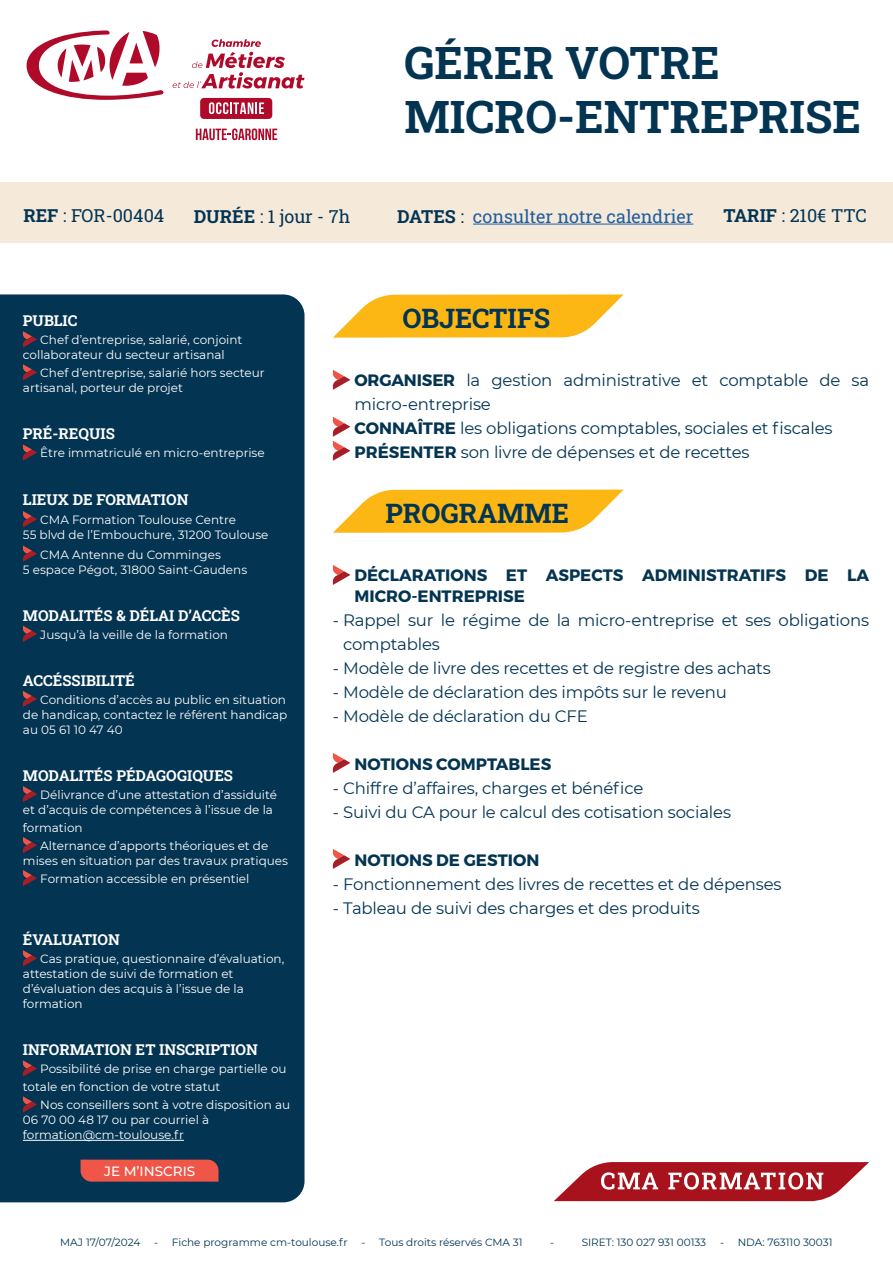
<style>
.page{position:relative;width:893px;height:1263px;background:#fff}
.page>*{position:absolute;margin:0;border:0;box-sizing:border-box;transform-origin:0 0}
.t1{font:700 45px/54px "Roboto Slab";color:#033452}
.t2{font:700 27px "Roboto Slab";color:#033452}
.t3{font:18px "Roboto Slab";color:#033452}
.t4{font:18px "Roboto Slab";color:#215e9e}
.t5{font:16.5px/24px "Montserrat";letter-spacing:-.01em;color:#033452}
.t6{font:700 16.5px/21px "Montserrat";color:#033452}
.t7{font:700 15px "Roboto Slab";color:#fff}
.t8{font:500 13.5px "Montserrat";color:#fff}
.t9{font:12px/15px "Montserrat";color:#fff}
.t10{font:10.5px "Montserrat";color:#033452}
.s1{font-weight:700}
.s2{font-weight:700;color:#033452}
.s3{color:#033452}
</style>
<div class="page">
<div style="left:0;top:183px;width:893px;height:60px;background:#f5e9da"></div>
<hr style="left:473px;top:224px;width:220px;height:1px;background:#215e9e">
<svg style="left:333px;top:294px;width:291px;height:44px"></svg>
<div style="left:0;top:294px;width:305px;height:908px;background:#033452"></div>
<svg style="left:23px;top:331px;width:14px;height:16px"></svg>
<svg style="left:23px;top:364px;width:14px;height:16px"></svg>
<svg style="left:27px;top:30px;width:137px;height:70px"></svg>
<div style="left:200px;top:98px;width:72px;height:21px;background:#b00a2b;border-radius:4px"></div>
<svg style="left:173px;top:39px;width:132px;height:50px"></svg>
<svg style="left:209px;top:102px;width:55px;height:12px"></svg>
<svg style="left:196px;top:128px;width:81px;height:12px"></svg>
<svg style="left:333px;top:370px;width:17px;height:20px"></svg>
<svg style="left:333px;top:417px;width:17px;height:44px"></svg>
<svg style="left:23px;top:786px;width:14px;height:16px"></svg>
<svg style="left:23px;top:837px;width:14px;height:16px"></svg>
<svg style="left:23px;top:870px;width:14px;height:16px"></svg>
<svg style="left:23px;top:444px;width:14px;height:17px"></svg>
<svg style="left:23px;top:950px;width:14px;height:16px"></svg>
<svg style="left:23px;top:691px;width:14px;height:16px"></svg>
<svg style="left:23px;top:626px;width:14px;height:16px"></svg>
<svg style="left:23px;top:511px;width:14px;height:16px"></svg>
<svg style="left:23px;top:545px;width:14px;height:17px"></svg>
<hr style="left:23px;top:1140px;width:161px;height:1px;background:#fff">
<svg style="left:23px;top:1060px;width:14px;height:16px"></svg>
<svg style="left:23px;top:1096px;width:14px;height:16px"></svg>
<div style="left:81px;top:1159px;width:138px;height:22px;background:#f05648"></div>
<svg style="left:333px;top:565px;width:17px;height:20px"></svg>
<svg style="left:333px;top:753px;width:17px;height:20px"></svg>
<svg style="left:333px;top:849px;width:17px;height:20px"></svg>
<svg style="left:333px;top:490px;width:290px;height:43px;background:#fdc239"></svg>
<svg style="left:554px;top:1162px;width:315px;height:39px"></svg>
<h1 class="t1" style="left:404px;top:35px;width:458px">GÉRER VOTRE<br>MICRO-ENTREPRISE</h1>
<h3 class="t3" style="left:23px;top:203px;width:142px"><span class="s1">REF</span> : FOR-00404</h3>
<h3 class="t3" style="left:194px;top:204px;width:158px"><span class="s1">DURÉE</span> : 1 jour - 7h</h3>
<h3 class="t4" style="left:397px;top:204px;width:298px"><span class="s2">DATES</span> <span class="s3">:</span> consulter notre calendrier</h3>
<h3 class="t3" style="left:723px;top:203px;width:145px"><span class="s1">TARIF</span> : 210€ TTC</h3>
<p class="t7" style="left:23px;top:311px;width:56px">PUBLIC</p>
<h2 class="t2" style="left:402px;top:299px;width:149px">OBJECTIFS</h2>
<p class="t9" style="left:23px;top:332px;width:221px;text-indent:17px">Chef d’entreprise, salarié, conjoint collaborateur du secteur artisanal</p>
<p class="t9" style="left:23px;top:365px;width:243px;text-indent:17px">Chef d’entreprise, salarié hors secteur artisanal, porteur de projet</p>
<h3 class="t5" style="left:354px;top:367px;width:516px"><span class="s1">ORGANISER</span> la gestion administrative et comptable de sa micro-entreprise<br><span class="s1">CONNAÎTRE</span> les obligations comptables, sociales et fiscales <span class="s1">PRÉSENTER</span> son livre de dépenses et de recettes</h3>
<p class="t7" style="left:23px;top:424px;width:93px">PRÉ-REQUIS</p>
<p class="t9" style="left:40px;top:445px;width:226px">Être immatriculé en micro-entreprise</p>
<p class="t7" style="left:23px;top:489px;width:167px">LIEUX DE FORMATION</p>
<p class="t9" style="left:23px;top:512px;width:247px;text-indent:17px">CMA Formation Toulouse Centre<br>55 blvd de l’Embouchure, 31200 Toulouse</p>
<p class="t9" style="left:23px;top:546px;width:226px;text-indent:17px">CMA Antenne du Comminges<br>5 espace Pégot, 31800 Saint-Gaudens</p>
<p class="t7" style="left:23px;top:605px;width:218px">MODALITÉS &amp; DÉLAI D’ACCÈS</p>
<p class="t9" style="left:40px;top:627px;width:189px">Jusqu’à la veille de la formation</p>
<p class="t7" style="left:23px;top:670px;width:113px">ACCÉSSIBILITÉ</p>
<p class="t9" style="left:23px;top:692px;width:266px;text-align:justify;text-indent:17px">Conditions d’accès au public en situation de handicap, contactez le référent handicap au 05 61 10 47 40</p>
<p class="t7" style="left:23px;top:765px;width:212px">MODALITÉS PÉDAGOGIQUES</p>
<p class="t9" style="left:23px;top:787px;width:256px;text-indent:17px">Délivrance d’une attestation d’assiduité et d’acquis de compétences à l’issue de la</p>
<p class="t9" style="left:40px;top:818px;width:230px;line-height:18px;text-indent:-17px">formation<br>Alternance d’apports théoriques et de</p>
<p class="t9" style="left:40px;top:851px;width:249px;line-height:18px;text-indent:-17px">mises en situation par des travaux pratiques<br>Formation accessible en présentiel</p>
<p class="t7" style="left:23px;top:929px;width:98px">ÉVALUATION</p>
<p class="t9" style="left:23px;top:951px;width:263px;text-indent:17px">Cas pratique, questionnaire d’évaluation, attestation de suivi de formation et d’évaluation des acquis à l’issue de la formation</p>
<p class="t7" style="left:23px;top:1040px;width:237px">INFORMATION ET INSCRIPTION</p>
<p class="t9" style="left:23px;top:1060px;width:265px;line-height:18px;text-indent:17px">Possibilité de prise en charge partielle ou totale en fonction de votre statut</p>
<p class="t9" style="left:23px;top:1097px;width:269px;text-indent:17px">Nos conseillers sont à votre disposition au<br>06 70 00 48 17 ou par courriel à formation@cm-toulouse.fr</p>
<p class="t8" style="left:104px;top:1162px;width:93px">JE M’INSCRIS</p>
<h2 class="t2" style="left:385px;top:494px;width:185px">PROGRAMME</h2>
<h3 class="t6" style="left:355px;top:565px;width:516px">DÉCLARATIONS ET ASPECTS ADMINISTRATIFS DE LA<br>MICRO-ENTREPRISE</h3>
<h3 class="t5" style="left:343px;top:607px;width:527px;text-indent:-10px">- Rappel sur le régime de la micro-entreprise et ses obligations comptables</h3>
<h3 class="t5" style="left:333px;top:655px;width:439px">- Modèle de livre des recettes et de registre des achats</h3>
<h3 class="t5" style="left:333px;top:679px;width:396px">- Modèle de déclaration des impôts sur le revenu</h3>
<h3 class="t5" style="left:333px;top:703px;width:256px">- Modèle de déclaration du CFE</h3>
<h3 class="t6" style="left:355px;top:754px;width:198px">NOTIONS COMPTABLES</h3>
<h3 class="t5" style="left:333px;top:775px;width:312px">- Chiffre d’affaires, charges et bénéfice</h3>
<h3 class="t5" style="left:333px;top:799px;width:400px">- Suivi du CA pour le calcul des cotisation sociales</h3>
<h3 class="t6" style="left:355px;top:850px;width:186px">NOTIONS DE GESTION</h3>
<h3 class="t5" style="left:333px;top:871px;width:450px">- Fonctionnement des livres de recettes et de dépenses</h3>
<h3 class="t5" style="left:333px;top:895px;width:368px">- Tableau de suivi des charges et des produits</h3>
<p class="t10" style="left:60px;top:1235px;width:82px">MAJ 17/07/2024</p>
<p class="t10" style="left:154px;top:1235px;width:195px">- Fiche programme cm-toulouse.fr</p>
<p class="t10" style="left:362px;top:1235px;width:163px">- Tous droits réservés CMA 31</p>
<p class="t10" style="left:550px;top:1235px;width:6px">-</p>
<p class="t10" style="left:582px;top:1235px;width:126px">SIRET: 130 027 931 00133</p>
<p class="t10" style="left:720px;top:1235px;width:114px">- NDA: 763110 30031</p>
</div>
